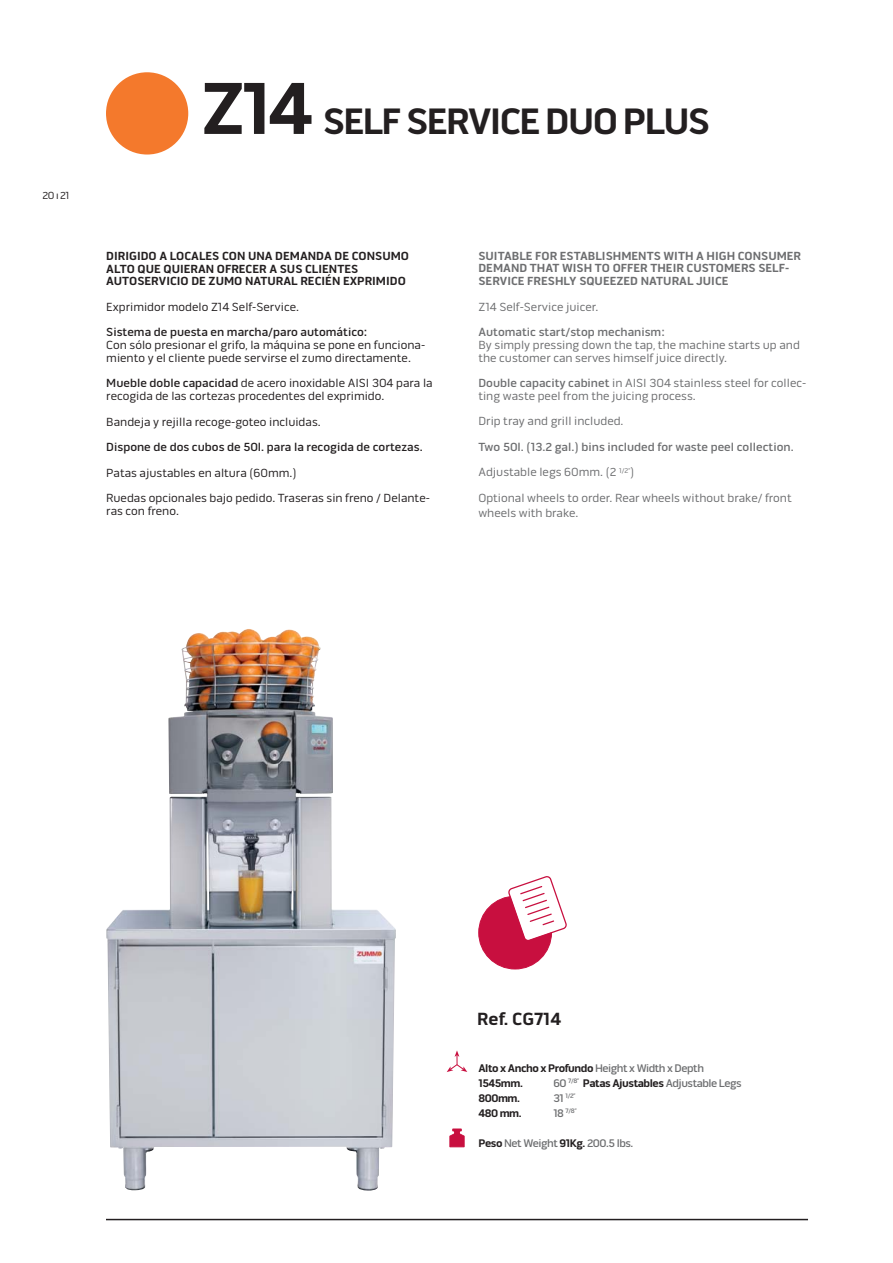
<style>
.page{position:relative;width:893px;height:1263px;background:#fff}
.page>*{position:absolute;margin:0;border:0;box-sizing:border-box;transform-origin:0 0}
.t1{font:700 37.5px "Pill Gothic 600 mg";letter-spacing:-.045em;color:#231f20}
.t2{font:700 18px "Pill Gothic 600 mg";color:#231f20}
.t3{font:12px/25.5px "Pill Gothic 600 mg";color:#231f20}
.t4{font:12px/25.5px "Pill Gothic 600 mg";color:#6d6e70}
.t5{font:700 12px/12.8px "Pill Gothic 600 mg";color:#6d6e70}
.t6{font:700 12px/12.8px "Pill Gothic 600 mg";color:#231f20}
.t7{font:500 12px/25.5px "Pill Gothic 600 mg";color:#231f20}
.t8{font:500 12px/25.5px "Pill Gothic 600 mg";color:#6d6e70}
.t9{font:500 11.25px "Pill Gothic 600 mg";letter-spacing:-.04em;color:#6d6e70}
.t10{font:700 11.25px/15px "Pill Gothic 600 mg";letter-spacing:-.04em;color:#231f20}
.t11{font:10.5px "Pill Gothic 600 mg";color:#231f20}
.t12{font:500 6.6px "Pill Gothic 600 mg";color:#6d6e70}
.s1{font-size:75px}
.s2{font-weight:400}
.s3{font-weight:500}
.s4{font-weight:500;color:#6d6e70}
.s5{font-weight:700;color:#231f20}
.s6{font-size:11.25px}
</style>
<div class="page">
<hr style="left:106px;top:1219px;width:702px;height:1px;background:#231f20">
<svg style="left:447px;top:1050px;width:20px;height:22px"></svg>
<svg style="left:449px;top:1128px;width:16px;height:20px"></svg>
<div style="left:106px;top:72px;width:82px;height:83px;background:#f4792c;border-radius:50%"></div>
<img style="left:106px;top:629px;width:290px;height:562px">
<div style="left:479px;top:896px;width:72px;height:73px;background:#c80f3f;border-radius:50%"></div>
<svg style="left:507px;top:876px;width:60px;height:67px"></svg>
<p class="t11" style="left:43px;top:192px;width:28px">20 ı 21</p>
<p class="t1" style="left:201px;top:107px;width:511px"><span class="s1">Z14</span> SELF SERVICE DUO PLUS</p>
<p class="t6" style="left:106px;top:251px;width:304px">DIRIGIDO A LOCALES CON UNA DEMANDA DE CONSUMO<br>ALTO QUE QUIERAN OFRECER A SUS CLIENTES<br>AUTOSERVICIO DE ZUMO NATURAL RECIÉN EXPRIMIDO</p>
<p class="t7" style="left:106px;top:295px;width:263px"><span class="s2">Exprimidor modelo Z14 Self-Service.<br></span>Sistema de puesta en marcha/paro automático:</p>
<p class="t3" style="left:106px;top:340px;width:320px;line-height:12.8px">Con sólo presionar el grifo, la máquina se pone en funciona&shy;miento y el cliente puede servirse el zumo directamente.</p>
<p class="t3" style="left:106px;top:378px;width:328px;line-height:12.8px"><span class="s3">Mueble doble capacidad</span> de acero inoxidable AISI 304 para la recogida de las cortezas procedentes del exprimido.</p>
<p class="t3" style="left:106px;top:410px;width:325px">Bandeja y rejilla recoge-goteo incluidas.<br><span class="s3">Dispone de dos cubos de 50l. para la recogida de cortezas.<br></span>Patas ajustables en altura (60mm.)<br>Ruedas opcionales bajo pedido. Traseras sin freno / Delante-</p>
<p class="t3" style="left:106px;top:499px;width:74px">ras con freno.</p>
<p class="t5" style="left:478px;top:251px;width:324px">SUITABLE FOR ESTABLISHMENTS WITH A HIGH CONSUMER<br>DEMAND THAT WISH TO OFFER THEIR CUSTOMERS SELF-<br>SERVICE FRESHLY SQUEEZED NATURAL JUICE</p>
<p class="t8" style="left:478px;top:295px;width:188px"><span class="s2">Z14 Self-Service juicer.<br></span>Automatic start/stop mechanism:</p>
<p class="t4" style="left:478px;top:340px;width:323px;line-height:12.8px">By simply pressing down the tap, the machine starts up and the customer can serves himself juice directly.</p>
<p class="t4" style="left:478px;top:378px;width:329px;line-height:12.8px"><span class="s3">Double capacity cabinet</span> in AISI 304 stainless steel for collec&shy;ting waste peel from the juicing process.</p>
<p class="t4" style="left:478px;top:410px;width:317px">Drip tray and grill included.<br><span class="s3">Two 50l. (13.2 gal.) bins included for waste peel collection.<br></span>Adjustable legs 60mm. (2 <sup>1/2”</sup>)<br>Optional wheels to order. Rear wheels without brake/ front</p>
<p class="t4" style="left:478px;top:502px;width:102px">wheels with brake.</p>
<p class="t2" style="left:477px;top:1012px;width:85px">Ref. CG714</p>
<p class="t10" style="left:478px;top:1062px;width:227px">Alto x Ancho x Profundo <span class="s4">Height x Width x Depth<br></span>1545mm.</p>
<p class="t9" style="left:553px;top:1079px;width:190px">60 <sup>7/8”</sup> <span class="s5">Patas Ajustables</span> Adjustable Legs</p>
<p class="t10" style="left:478px;top:1092px;width:43px">800mm.</p>
<p class="t12" style="left:553px;top:1094px;width:23px"><span class="s6">31</span> 1/2”</p>
<p class="t10" style="left:478px;top:1107px;width:45px">480 mm.</p>
<p class="t12" style="left:553px;top:1109px;width:25px"><span class="s6">18</span> 7/8”</p>
<p class="t9" style="left:478px;top:1139px;width:156px"><span class="s5">Peso</span> Net Weight <span class="s5">91Kg.</span> 200.5 lbs.</p>
</div>
